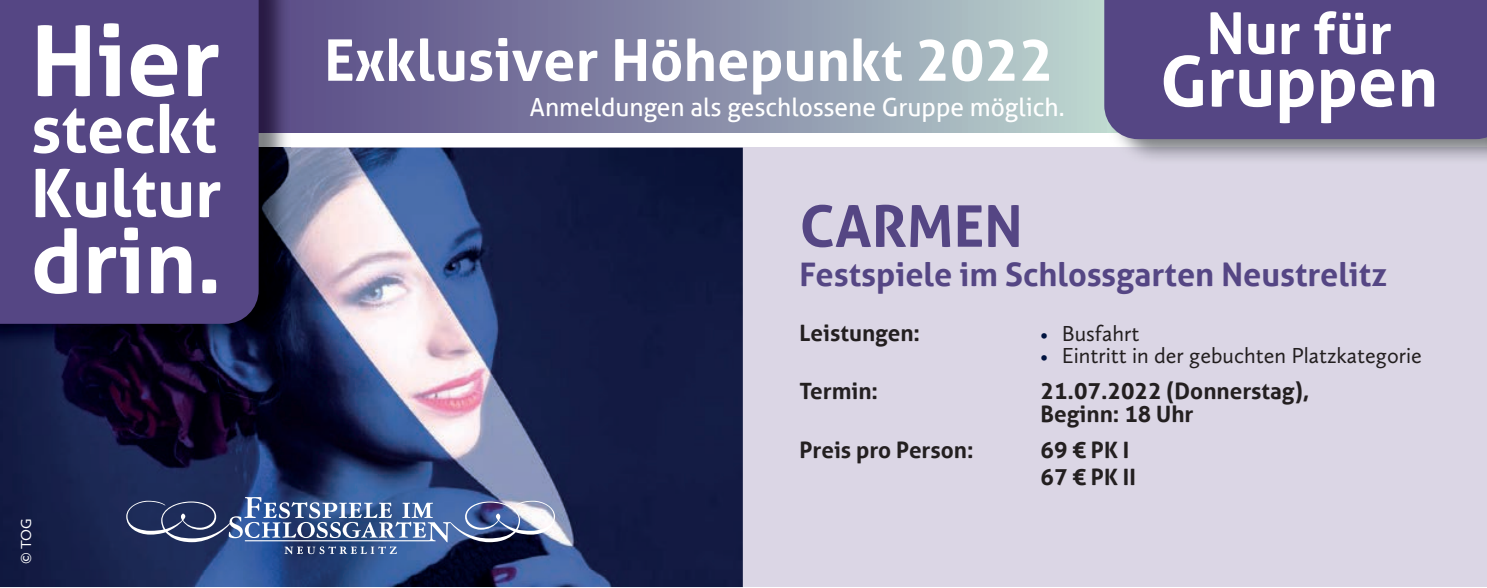
<style>
.page{position:relative;width:1487px;height:588px;background:#fff}
.page>*{position:absolute;margin:0;border:0;box-sizing:border-box;transform-origin:0 0}
.t1{font:700 97.5px "Aller";color:#fff}
.t2{font:700 88px "Aller";color:#fff}
.t3{font:700 70px "Aller";color:#fff}
.t4{font:700 66.5px/64.2px "Aller";color:#fff}
.t5{font:700 57.5px "Aller";color:#fff}
.t6{font:700 57.5px "Aller";color:#554684}
.t7{font:700 32.5px "Aller";color:#554684}
.t8{font:25px "Aller";color:#fff}
.t9{font:700 22.5px/22.5px "Aller";color:#231f20}
.t10{font:22.5px "Calluna Sans";color:#231f20}
.t11{font:15px "Calluna Sans";color:#fff}
.s1{font-size:20px;color:#001340}
</style>
<div class="page">
<div style="left:0;top:148px;width:1487px;height:439px;background:#dbd6e5"></div>
<img style="left:0;top:148px;width:743px;height:439px">
<svg style="left:126px;top:497px;width:429px;height:57px;background:#546893"></svg>
<div style="left:291px;top:0;width:816px;height:132px;background:linear-gradient(to right,#594b86,#bad3ce)"></div>
<img style="left:0;top:0;width:291px;height:349px">
<div style="left:0;top:0;width:259px;height:324px;background:#554684"></div>
<div style="left:1104px;top:0;width:383px;height:139px;background:#554684"></div>
<h1 class="t1" style="left:31px;top:1px;width:191px">Hier</h1>
<h3 class="t4" style="left:31px;top:97px;width:192px">steckt<br>Kultur</h3>
<h2 class="t2" style="left:31px;top:207px;width:192px">drin.</h2>
<p class="t11" style="left:17px;top:564px;width:48px;rotate:-90deg">© TOG</p>
<h3 class="t5" style="left:324px;top:25px;width:731px">Exklusiver Höhepunkt 2022</h3>
<p class="t8" style="left:530px;top:92px;width:536px">Anmeldungen als geschlossene Gruppe möglich.</p>
<h3 class="t5" style="left:1206px;top:-2px;width:187px">Nur für</h3>
<h3 class="t3" style="left:1160px;top:38px;width:280px">Gruppen</h3>
<h3 class="t6" style="left:799px;top:191px;width:225px">CARMEN</h3>
<h3 class="t7" style="left:799px;top:254px;width:589px">Festspiele im Schlossgarten Neustrelitz</h3>
<p class="t9" style="left:799px;top:321px;width:122px">Leistungen:</p>
<p class="t10" style="left:1040px;top:320px;width:100px"><span class="s1">•</span> Busfahrt</p>
<p class="t10" style="left:1040px;top:341px;width:383px"><span class="s1">•</span> Eintritt in der gebuchten Platzkategorie</p>
<p class="t9" style="left:799px;top:380px;width:80px">Termin:</p>
<p class="t9" style="left:1040px;top:380px;width:270px">21.07.2022 (Donnerstag),<br>Beginn: 18 Uhr</p>
<p class="t9" style="left:799px;top:439px;width:176px">Preis pro Person:</p>
<p class="t9" style="left:1040px;top:437px;width:97px;line-height:27px">69 € PK I<br>67 € PK II</p>
</div>
